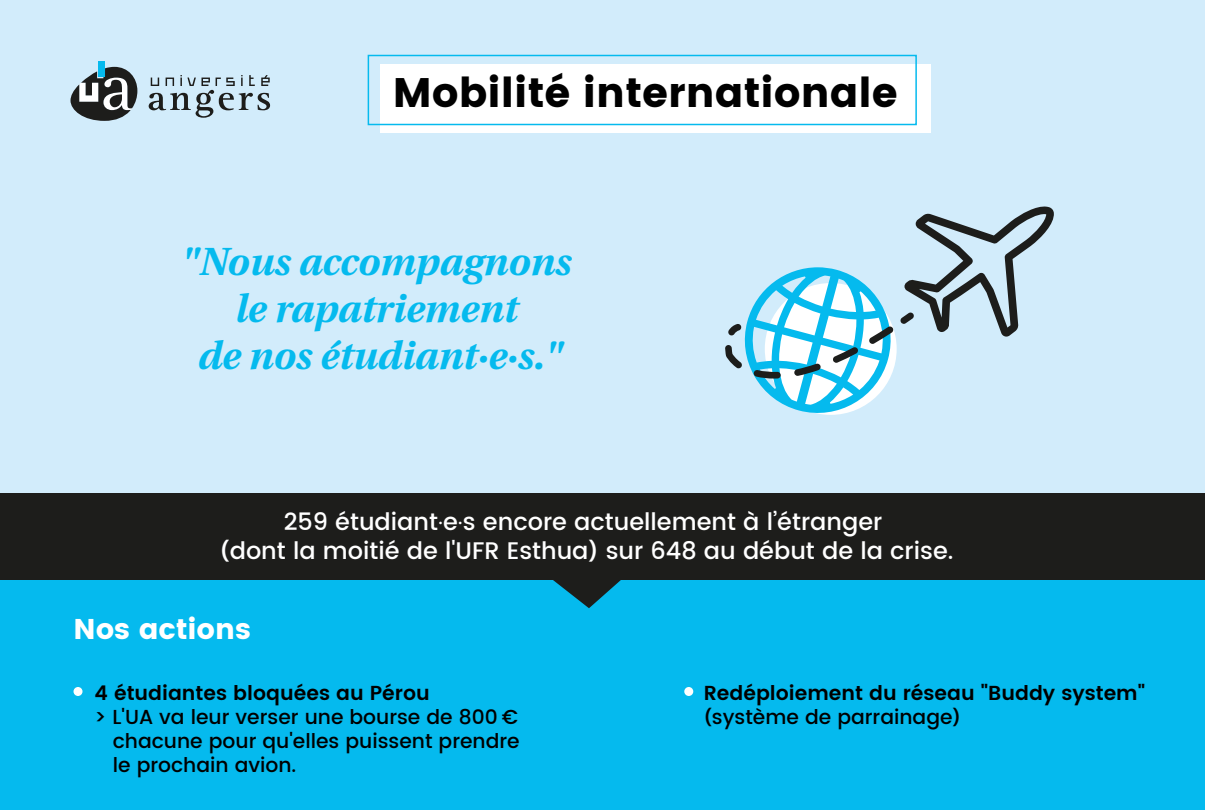
<style>
.page{position:relative;width:1205px;height:810px;background:#fff}
.page>*{position:absolute;margin:0;border:0;box-sizing:border-box;transform-origin:0 0}
.t1{font:700 41.25px "UA Poppins Texte";color:#000}
.t2{font:italic 500 39.15px/47px "UA Poppins Texte";color:#05baee;text-align:center}
.t3{font:700 28.5px "UA Poppins Texte";color:#fff}
.t4{font:500 24px/28.8px "UA Poppins Texte";color:#fff;text-align:center}
.t5{font:500 20.25px/24.3px "UA Poppins Texte";color:#000;text-align:justify}
.t6{font:600 20.25px "UA Poppins Texte";color:#000}
</style>
<div class="page">
<div style="left:0;top:0;width:1204px;height:810px;background:#d2ecfb"></div>
<div style="left:379px;top:64px;width:551px;height:70px;background:#fff"></div>
<div style="left:367px;top:55px;width:549px;height:70px;border:2px solid #05baee"></div>
<div style="left:0;top:556px;width:1204px;height:254px;background:#05baee"></div>
<div style="left:0;top:494px;width:1204px;height:86px;background:#1d1d1b"></div>
<svg style="left:553px;top:580px;width:68px;height:28px"></svg>
<div style="left:73px;top:687px;width:9px;height:9px;background:#fff;border-radius:50%"></div>
<div style="left:684px;top:687px;width:9px;height:9px;background:#fff;border-radius:50%"></div>
<svg style="left:149px;top:75px;width:121px;height:43px"></svg>
<svg style="left:70px;top:67px;width:67px;height:54px"></svg>
<div style="left:99px;top:61px;width:6px;height:16px;background:#05baee"></div>
<svg style="left:900px;top:206px;width:154px;height:131px"></svg>
<svg style="left:725px;top:267px;width:168px;height:148px"></svg>
<h1 class="t1" style="left:393px;top:68px;width:506px">Mobilité internationale</h1>
<h2 class="t2" style="left:180px;top:237px;width:391px">"Nous accompagnons le rapatriement<br>de nos étudiant·e·s."</h2>
<p class="t4" style="left:220px;top:508px;width:735px">259 étudiant·e·s encore actuellement à l’étranger<br>(dont la moitié de l'UFR Esthua) sur 648 au début de la crise.</p>
<h3 class="t3" style="left:73px;top:612px;width:179px">Nos actions</h3>
<p class="t6" style="left:95px;top:677px;width:336px">4 étudiantes bloquées au Pérou</p>
<p class="t5" style="left:113px;top:705px;width:408px;text-indent:-18px">&gt; L'UA va leur verser une bourse de 800 € chacune pour qu'elles puissent prendre le prochain avion.</p>
<p class="t6" style="left:703px;top:677px;width:443px">Redéploiement du réseau "Buddy system"</p>
<p class="t5" style="left:703px;top:705px;width:259px">(système de parrainage)</p>
</div>
